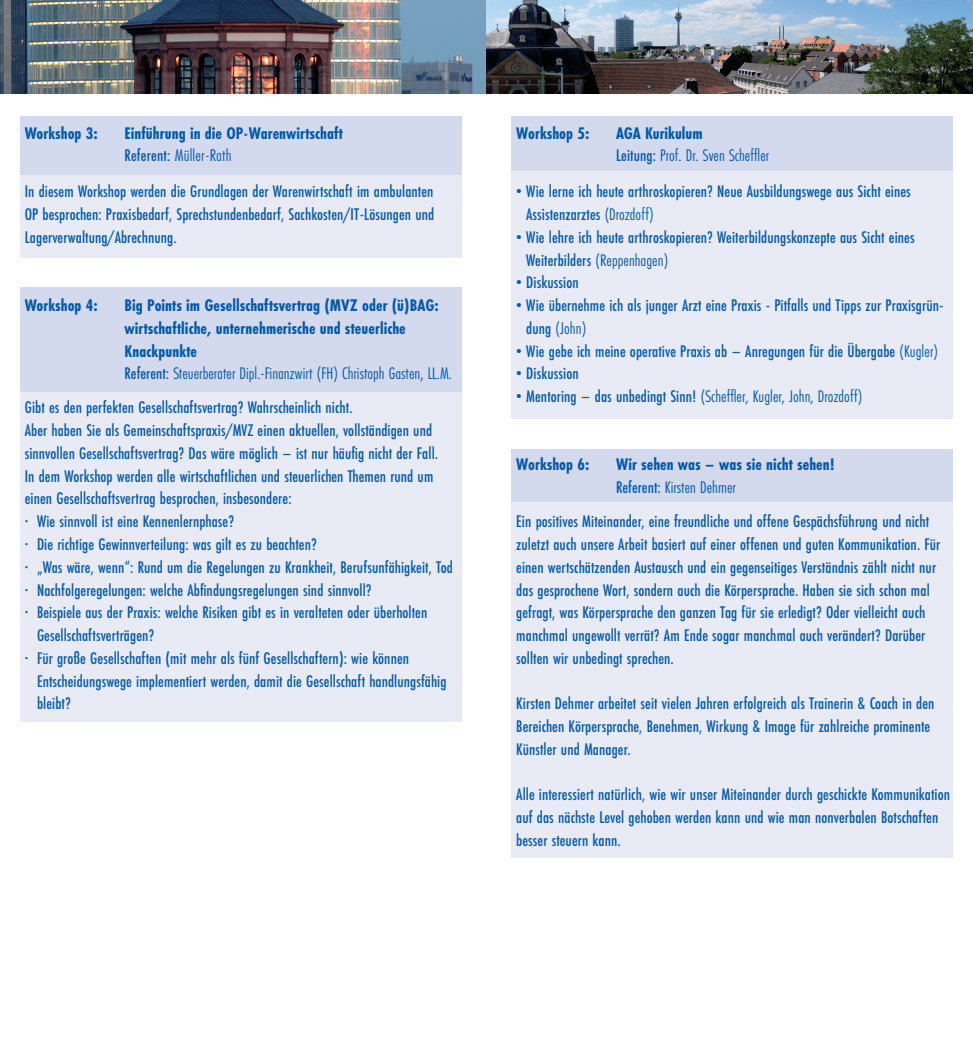
<style>
.page{position:relative;width:973px;height:1042px;background:#fff}
.page>*{position:absolute;margin:0;border:0;box-sizing:border-box;transform-origin:0 0}
.t1{font:500 17.5px/22.8px "Futura PT Cond";letter-spacing:.005em;color:#015aaa}
.t2{font:700 17.5px/22.8px "Futura PT Cond";letter-spacing:.005em;color:#015aaa}
.t3{font:17.5px/22.8px "Futura PT Cond";letter-spacing:.005em;color:#015aaa}
.s1{font-weight:500}
.s2{font-weight:400}
.s3{font-weight:700}
.s4{font-weight:800}
</style>
<div class="page">
<img style="left:0;top:0;width:972px;height:93px">
<div style="left:20px;top:116px;width:441px;height:142px;background:#e8ebf6"></div>
<div style="left:511px;top:140px;width:441px;height:279px;background:#e8ebf6"></div>
<div style="left:20px;top:287px;width:441px;height:435px;background:#e8ebf6"></div>
<div style="left:511px;top:451px;width:441px;height:407px;background:#e8ebf6"></div>
<div style="left:20px;top:287px;width:441px;height:105px;background:#d4daed"></div>
<div style="left:511px;top:449px;width:441px;height:52px;background:#d4daed"></div>
<div style="left:20px;top:116px;width:441px;height:59px;background:#d4daed"></div>
<div style="left:511px;top:116px;width:441px;height:55px;background:#d4daed"></div>
<p class="t2" style="left:25px;top:121px;width:75px">Workshop 3:</p>
<p class="t2" style="left:124px;top:121px;width:220px">Einführung in die OP-Warenwirtschaft<br><span class="s1">Referent:</span> <span class="s2">Müller-Rath</span></p>
<p class="t1" style="left:25px;top:180px;width:411px;text-align:justify">In diesem Workshop werden die Grundlagen der Warenwirtschaft im ambulanten OP besprochen: Praxisbedarf, Sprechstundenbedarf, Sachkosten/IT-Lösungen und Lagerverwaltung/Abrechnung.</p>
<p class="t2" style="left:25px;top:294px;width:75px">Workshop 4:</p>
<p class="t2" style="left:124px;top:294px;width:329px">Big Points im Gesellschaftsvertrag (MVZ oder (ü)BAG: wirtschaftliche, unternehmerische und steuerliche Knackpunkte<br><span class="s1">Referent:</span> <span class="s2">Steuerberater Dipl.-Finanzwirt (FH) Christoph Gasten, LL.M.</span></p>
<p class="t1" style="left:25px;top:396px;width:329px">Gibt es den perfekten Gesellschaftsvertrag? Wahrscheinlich nicht.</p>
<p class="t1" style="left:25px;top:419px;width:409px">Aber haben Sie als Gemeinschaftspraxis/MVZ einen aktuellen, vollständigen und</p>
<p class="t1" style="left:25px;top:442px;width:415px">sinnvollen Gesellschaftsvertrag? Das wäre möglich – ist nur häufig nicht der Fall.</p>
<p class="t1" style="left:25px;top:464px;width:410px">In dem Workshop werden alle wirtschaftlichen und steuerlichen Themen rund um</p>
<p class="t1" style="left:25px;top:487px;width:268px">einen Gesellschaftsvertrag besprochen, insbesondere:</p>
<p class="t1" style="left:25px;top:510px;width:211px">· Wie sinnvoll ist eine Kennenlernphase?</p>
<p class="t1" style="left:25px;top:533px;width:293px">· Die richtige Gewinnverteilung: was gilt es zu beachten?</p>
<p class="t1" style="left:25px;top:555px;width:429px">· „Was wäre, wenn“: Rund um die Regelungen zu Krankheit, Berufsunfähigkeit, Tod</p>
<p class="t1" style="left:25px;top:578px;width:348px">· Nachfolgeregelungen: welche Abfindungsregelungen sind sinnvoll?</p>
<p class="t1" style="left:25px;top:601px;width:404px">· Beispiele aus der Praxis: welche Risiken gibt es in veralteten oder überholten</p>
<p class="t1" style="left:37px;top:624px;width:119px">Gesellschaftsverträgen?</p>
<p class="t1" style="left:25px;top:646px;width:386px">· Für große Gesellschaften (mit mehr als fünf Gesellschaftern): wie können</p>
<p class="t1" style="left:37px;top:669px;width:411px">Entscheidungswege implementiert werden, damit die Gesellschaft handlungsfähig</p>
<p class="t1" style="left:37px;top:692px;width:35px">bleibt?</p>
<p class="t2" style="left:516px;top:121px;width:75px">Workshop 5:</p>
<p class="t3" style="left:616px;top:121px;width:155px"><span class="s3">AGA Kurikulum<br></span><span class="s1">Leitung:</span> Prof. Dr. Sven Scheffler</p>
<p class="t1" style="left:516px;top:180px;width:396px"><span class="s4">·</span> Wie lerne ich heute arthroskopieren? Neue Ausbildungswege aus Sicht eines</p>
<p class="t1" style="left:526px;top:203px;width:129px">Assistenzarztes <span class="s2">(Drozdoff)</span></p>
<p class="t1" style="left:516px;top:225px;width:400px"><span class="s4">·</span> Wie lehre ich heute arthroskopieren? Weiterbildungskonzepte aus Sicht eines</p>
<p class="t1" style="left:526px;top:248px;width:143px">Weiterbilders <span class="s2">(Reppenhagen)</span></p>
<p class="t1" style="left:516px;top:271px;width:64px"><span class="s4">·</span> Diskussion</p>
<p class="t1" style="left:516px;top:294px;width:428px"><span class="s4">·</span> Wie übernehme ich als junger Arzt eine Praxis - Pitfalls und Tipps zur Praxisgrün-</p>
<p class="t3" style="left:526px;top:317px;width:61px"><span class="s1">dung</span> (John)</p>
<p class="t1" style="left:516px;top:339px;width:423px"><span class="s4">·</span> Wie gebe ich meine operative Praxis ab – Anregungen für die Übergabe <span class="s2">(Kugler)</span></p>
<p class="t1" style="left:516px;top:362px;width:64px"><span class="s4">·</span> Diskussion</p>
<p class="t3" style="left:516px;top:385px;width:347px"><span class="s4">·</span> <span class="s1">Mentoring – das unbedingt Sinn!</span> (Scheffler, Kugler, John, Drozdoff)</p>
<p class="t2" style="left:516px;top:453px;width:75px">Workshop 6:</p>
<p class="t2" style="left:616px;top:453px;width:220px">Wir sehen was – was sie nicht sehen!<br><span class="s1">Referent:</span> <span class="s2">Kirsten Dehmer</span></p>
<p class="t1" style="left:516px;top:510px;width:425px">Ein positives Miteinander, eine freundliche und offene Gespächsführung und nicht zuletzt auch unsere Arbeit basiert auf einer offenen und guten Kommunikation. Für einen wertschätzenden Austausch und ein gegenseitiges Verständnis zählt nicht nur das gesprochene Wort, sondern auch die Körpersprache. Haben sie sich schon mal gefragt, was Körpersprache den ganzen Tag für sie erledigt? Oder vielleicht auch manchmal ungewollt verrät? Am Ende sogar manchmal auch verändert? Darüber sollten wir unbedingt sprechen.</p>
<p class="t1" style="left:516px;top:692px;width:419px">Kirsten Dehmer arbeitet seit vielen Jahren erfolgreich als Trainerin &amp; Coach in den<br>Bereichen Körpersprache, Benehmen, Wirkung &amp; Image für zahlreiche prominente<br>Künstler und Manager.</p>
<p class="t1" style="left:516px;top:783px;width:435px">Alle interessiert natürlich, wie wir unser Miteinander durch geschickte Kommunikation auf das nächste Level gehoben werden kann und wie man nonverbalen Botschaften besser steuern kann.</p>
</div>
